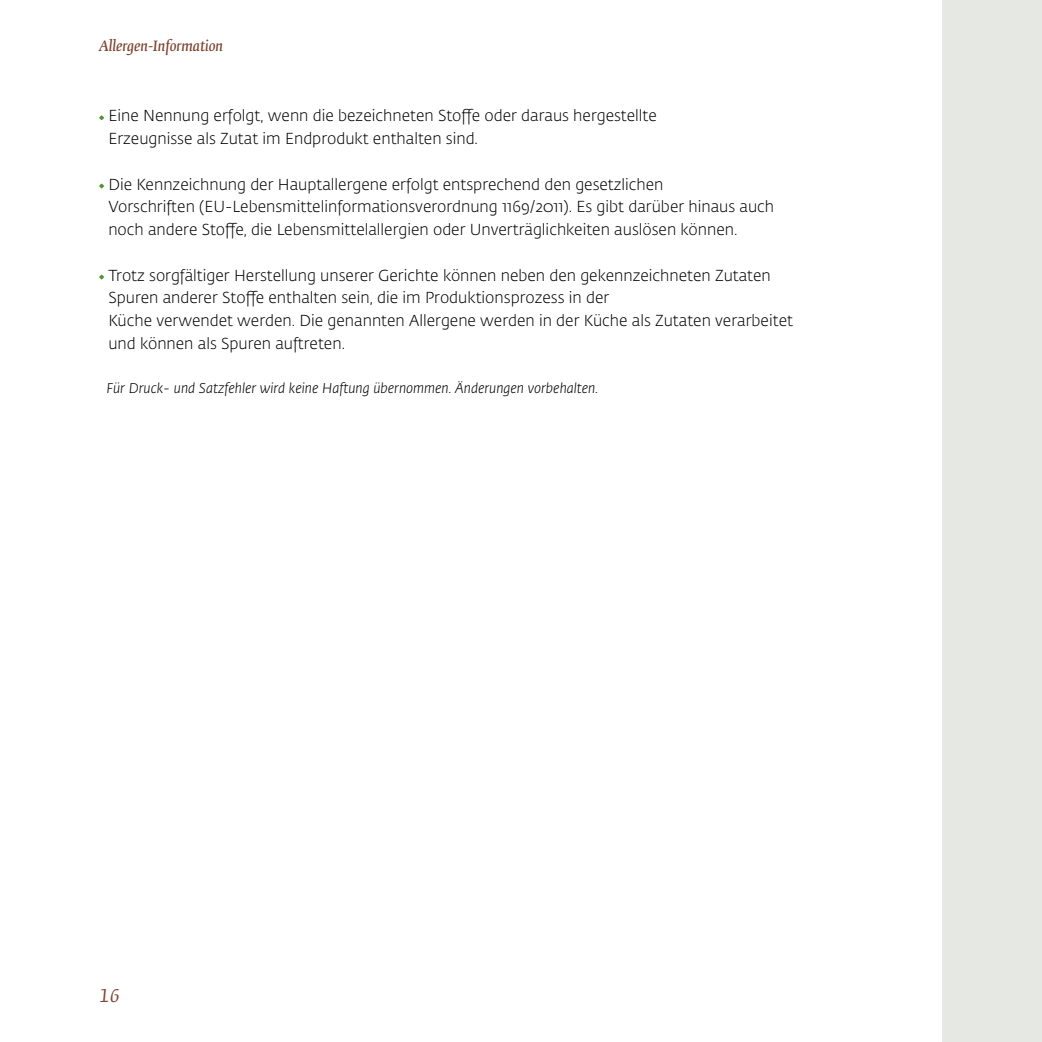
<style>
.page{position:relative;width:1042px;height:1042px;background:#fff}
.page>*{position:absolute;margin:0;border:0;box-sizing:border-box;transform-origin:0 0}
.t1{font:italic 17.5px "Fedra Serif B Pro";color:#7c4630}
.t2{font:300 15.75px/22.8px "Fedra Sans Pro";color:#000}
.t3{font:italic 300 14px "Fedra Sans Pro";color:#000}
.t4{font:italic 14px "Fedra Serif B Pro Demi";letter-spacing:-.01em;color:#7c4630}
</style>
<div class="page">
<div style="left:943px;top:0;width:99px;height:1042px;background:#e6e8e3"></div>
<svg style="left:99px;top:115px;width:5px;height:5px"></svg>
<svg style="left:99px;top:184px;width:5px;height:4px"></svg>
<svg style="left:99px;top:275px;width:5px;height:4px"></svg>
<p class="t4" style="left:99px;top:38px;width:125px">Allergen-Information</p>
<p class="t2" style="left:108px;top:104px;width:550px">Eine Nennung erfolgt, wenn die bezeichneten Stoffe oder daraus hergestellte<br>Erzeugnisse als Zutat im Endprodukt enthalten sind.</p>
<p class="t2" style="left:108px;top:173px;width:667px">Die Kennzeichnung der Hauptallergene erfolgt entsprechend den gesetzlichen<br>Vorschriften (EU-Lebensmittelinformationsverordnung 1169/2011). Es gibt darüber hinaus auch noch andere Stoffe, die Lebensmittelallergien oder Unverträglichkeiten auslösen können.</p>
<p class="t2" style="left:108px;top:264px;width:686px">Trotz sorgfältiger Herstellung unserer Gerichte können neben den gekennzeichneten Zutaten Spuren anderer Stoffe enthalten sein, die im Produktionsprozess in der<br>Küche verwendet werden. Die genannten Allergene werden in der Küche als Zutaten verarbeitet und können als Spuren auftreten.</p>
<p class="t3" style="left:107px;top:378px;width:493px">Für Druck- und Satzfehler wird keine Haftung übernommen. Änderungen vorbehalten.</p>
<p class="t1" style="left:99px;top:986px;width:22px">16</p>
</div>
